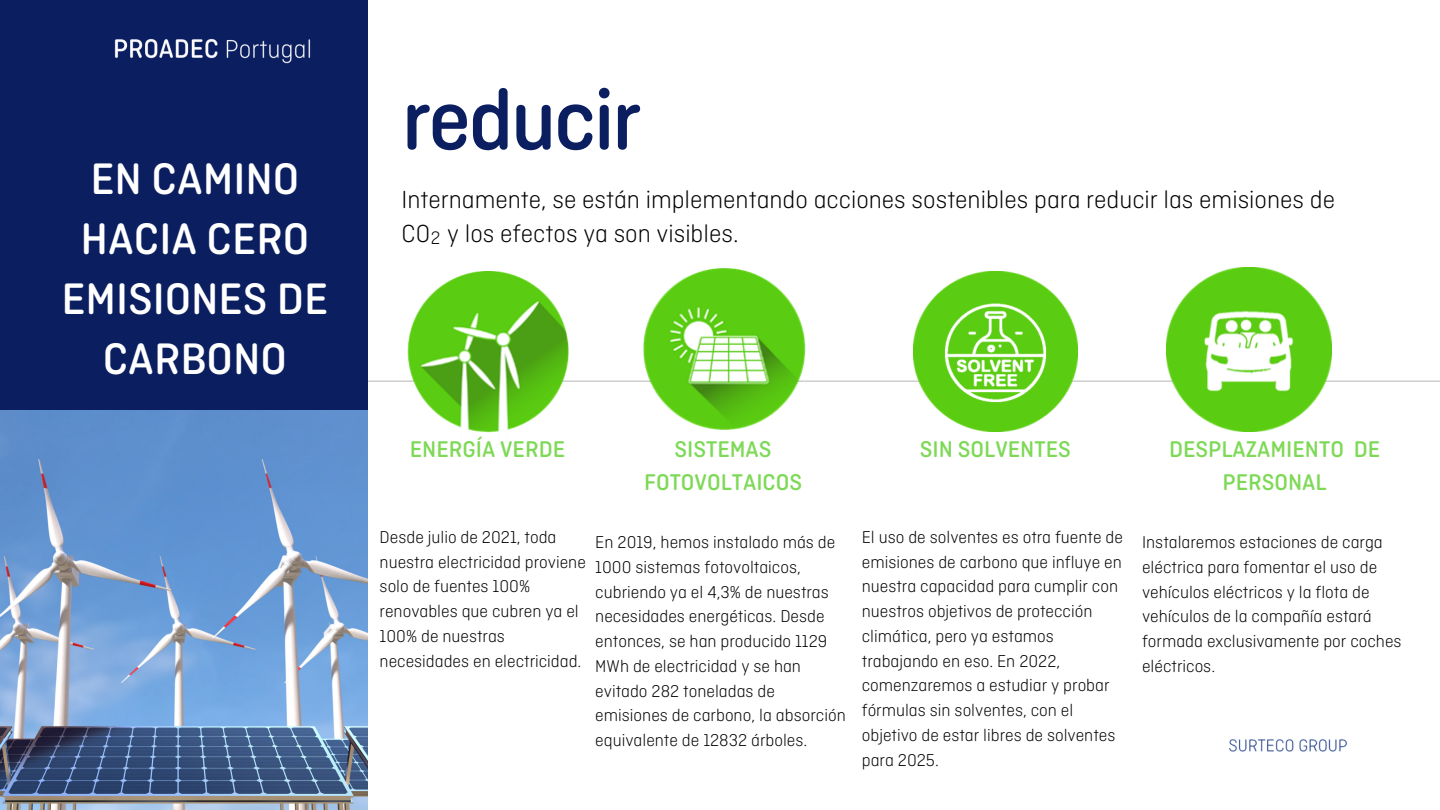
<style>
.page{position:relative;width:1440px;height:810px;background:#fff}
.page>*{position:absolute;margin:0;border:0;box-sizing:border-box;transform-origin:0 0}
.t1{font:500 90px "Ciutadella Rounded";letter-spacing:-.03em;color:#0b1e60}
.t2{font:500 46.5px/60px "Ciutadella Rounded";color:#fff;text-align:center}
.t3{font:300 26px/33.8px "Ciutadella Rounded";color:#000}
.t4{font:500 24px/33px "Ciutadella Rounded";color:#7ed957;text-align:center}
.t5{font:300 19px "Ciutadella Rounded";color:#000}
.t6{font:300 18px/24.8px "Ciutadella Rounded";color:#000}
</style>
<div class="page">
<hr style="left:0;top:381px;width:1440px;height:1px;background:#000">
<div style="left:0;top:0;width:368px;height:810px;background:#0b1e60"></div>
<img style="left:0;top:411px;width:368px;height:399px">
<img style="left:394px;top:272px;width:186px;height:161px">
<img style="left:628px;top:269px;width:190px;height:161px">
<img style="left:914px;top:272px;width:163px;height:160px">
<img style="left:1166px;top:267px;width:165px;height:164px">
<img style="left:114px;top:39px;width:197px;height:25px">
<img style="left:1229px;top:739px;width:119px;height:13px">
<h2 class="t2" style="left:61px;top:148px;width:268px">EN CAMINO<br>HACIA CERO<br>EMISIONES DE<br>CARBONO</h2>
<h1 class="t1" style="left:402px;top:65px;width:241px">reducir</h1>
<h3 class="t3" style="left:402px;top:183px;width:935px">Internamente, se están implementando acciones sostenibles para reducir las emisiones de<br>CO y los efectos ya son visibles.</h3>
<p class="t5" style="left:431px;top:226px;width:11px">2</p>
<h3 class="t4" style="left:410px;top:433px;width:157px">ENERGÍA VERDE</h3>
<h3 class="t4" style="left:644px;top:433px;width:160px">SISTEMAS<br>FOTOVOLTAICOS</h3>
<p class="t6" style="left:380px;top:524px;width:208px">Desde julio de 2021, toda nuestra electricidad proviene solo de fuentes 100% renovables que cubren ya el<br>100% de nuestras necesidades en electricidad.</p>
<p class="t6" style="left:595px;top:530px;width:252px">En 2019, hemos instalado más de<br>1000 sistemas fotovoltaicos, cubriendo ya el 4,3% de nuestras necesidades energéticas. Desde entonces, se han producido 1129<br>MWh de electricidad y se han evitado 282 toneladas de emisiones de carbono, la absorción equivalente de 12832 árboles.</p>
<h3 class="t4" style="left:920px;top:433px;width:152px">SIN SOLVENTES</h3>
<p class="t6" style="left:862px;top:524px;width:263px">El uso de solventes es otra fuente de emisiones de carbono que influye en nuestra capacidad para cumplir con nuestros objetivos de protección climática, pero ya estamos trabajando en eso. En 2022, comenzaremos a estudiar y probar fórmulas sin solventes, con el objetivo de estar libres de solventes para 2025.</p>
<h3 class="t4" style="left:1169px;top:433px;width:213px">DESPLAZAMIENTO DE<br>PERSONAL</h3>
<p class="t6" style="left:1142px;top:530px;width:261px">Instalaremos estaciones de carga eléctrica para fomentar el uso de vehículos eléctricos y la flota de vehículos de la compañía estará formada exclusivamente por coches eléctricos.</p>
</div>
